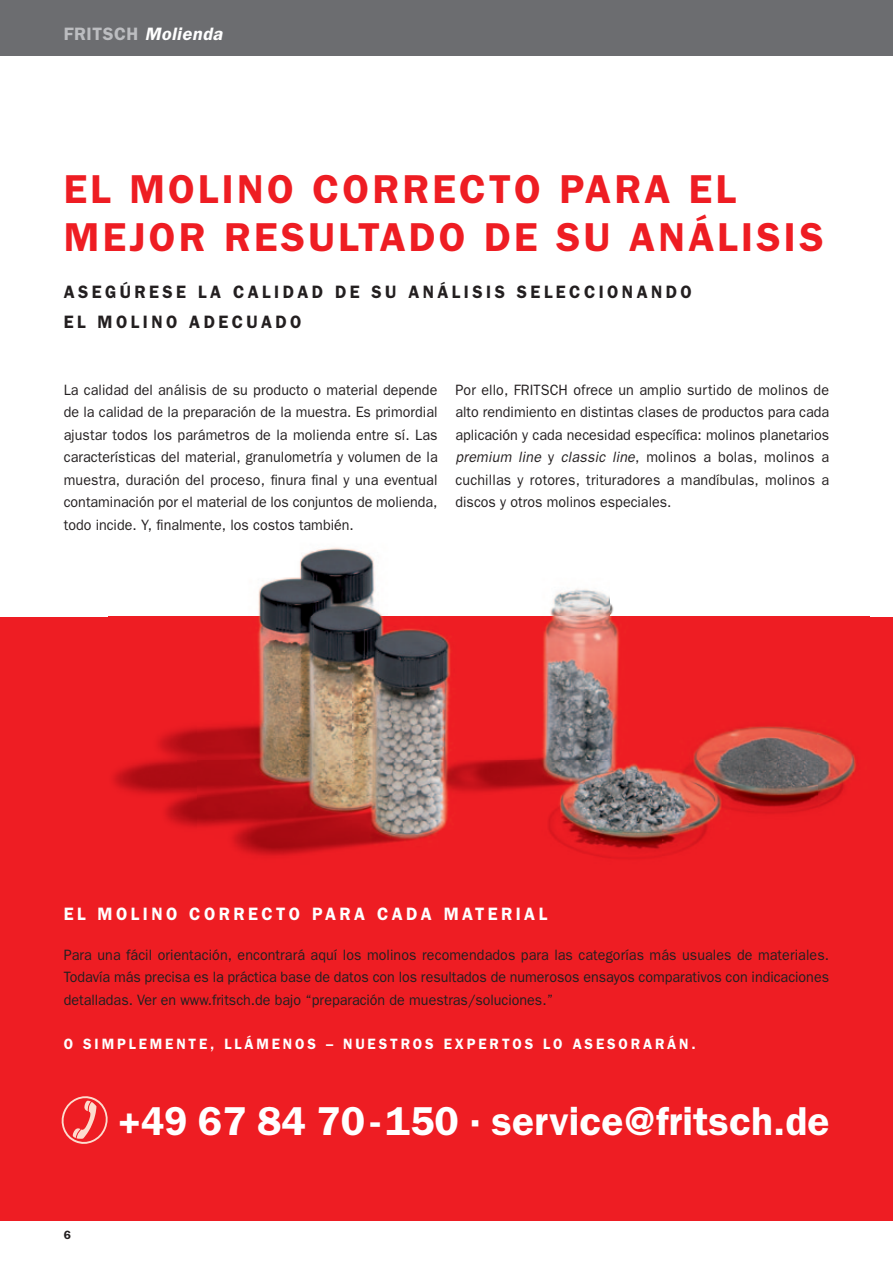
<style>
.page{position:relative;width:893px;height:1263px;background:#fff}
.page>*{position:absolute;margin:0;border:0;box-sizing:border-box;transform-origin:0 0}
.t1{font:600 40.5px/48.6px "Franklin Gothic";letter-spacing:.08em;color:#ee1d23}
.t2{font:600 40.5px "Franklin Gothic";color:#fff;scale:.96 1}
.t3{font:600 18px/30px "Franklin Gothic";letter-spacing:.2em;color:#231f20;scale:.95 1}
.t4{font:600 18px "Franklin Gothic";letter-spacing:.2em;color:#fff;scale:.95 1}
.t5{font:italic 600 18px "Franklin Gothic";letter-spacing:.03em;color:#fff}
.t6{font:15px/22.5px "Franklin Gothic";color:#231f20;text-align:justify;scale:.95 1}
.t7{font:600 15px "Franklin Gothic";letter-spacing:.2em;color:#fff;scale:.95 1}
.t8{font:600 12px "Franklin Gothic";color:#231f20}
.s1{font-style:normal;color:#bcbdc0}
.s2{font-style:italic}
</style>
<div class="page">
<div style="left:0;top:617px;width:893px;height:603px;background:#ee1d23"></div>
<div style="left:0;top:0;width:893px;height:55px;background:#6c6d70"></div>
<svg style="left:61px;top:1096px;width:47px;height:48px"></svg>
<img style="left:109px;top:616px;width:89px;height:212px">
<img style="left:198px;top:547px;width:671px;height:312px">
<p class="t5" style="left:64px;top:23px;width:160px"><span class="s1">fRITSCh</span> Molienda</p>
<h1 class="t1" style="left:64px;top:163px;width:761px">EL MOLINO CORRECTO PARA EL<br>MEJOR RESULTADO DE SU ANÁLISIS</h1>
<p class="t3" style="left:64px;top:277px;width:662px">ASEGÚRESE LA CALIDAD DE SU ANÁLISIS SELECCIONANDO<br>EL MOLINO ADECUADO</p>
<p class="t6" style="left:64px;top:378px;width:395px">La calidad del análisis de su producto o material depende de la calidad de la preparación de la muestra. Es primordial ajustar todos los parámetros de la molienda entre sí. Las características del material, granulometría y volumen de la muestra, duración del proceso, finura final y una eventual contaminación por el material de los conjuntos de molienda, todo incide. Y, finalmente, los costos también.</p>
<p class="t6" style="left:455px;top:378px;width:395px">Por ello, FRITSCH ofrece un amplio surtido de molinos de alto rendimiento en distintas clases de productos para cada aplicación y cada necesidad específica: molinos planetarios <span class="s2">premium line</span> y <span class="s2">classic line</span>, molinos a bolas, molinos a cuchillas y rotores, trituradores a mandíbulas, molinos a discos y otros molinos especiales.</p>
<p class="t4" style="left:64px;top:903px;width:510px">EL MOLINO CORRECTO PARA CADA MATERIAL</p>
<p class="t6" style="left:64px;top:943px;width:807px">Para una fácil orientación, encontrará aquí los molinos recomendados para las categorías más usuales de materiales.<br>Todavía más precisa es la práctica base de datos con los resultados de numerosos ensayos comparativos con indicaciones detalladas. Ver en www.fritsch.de bajo “preparación de muestras/soluciones.”</p>
<p class="t7" style="left:64px;top:1034px;width:667px">O SIMPLEMENTE, LLÁMENOS – NUESTROS EXPERTOS LO ASESORARÁN.</p>
<p class="t8" style="left:64px;top:1227px;width:9px">6</p>
<h1 class="t2" style="left:118px;top:1097px;width:743px">+49 67 84 70 - 150 · service@fritsch.de</h1>
</div>
